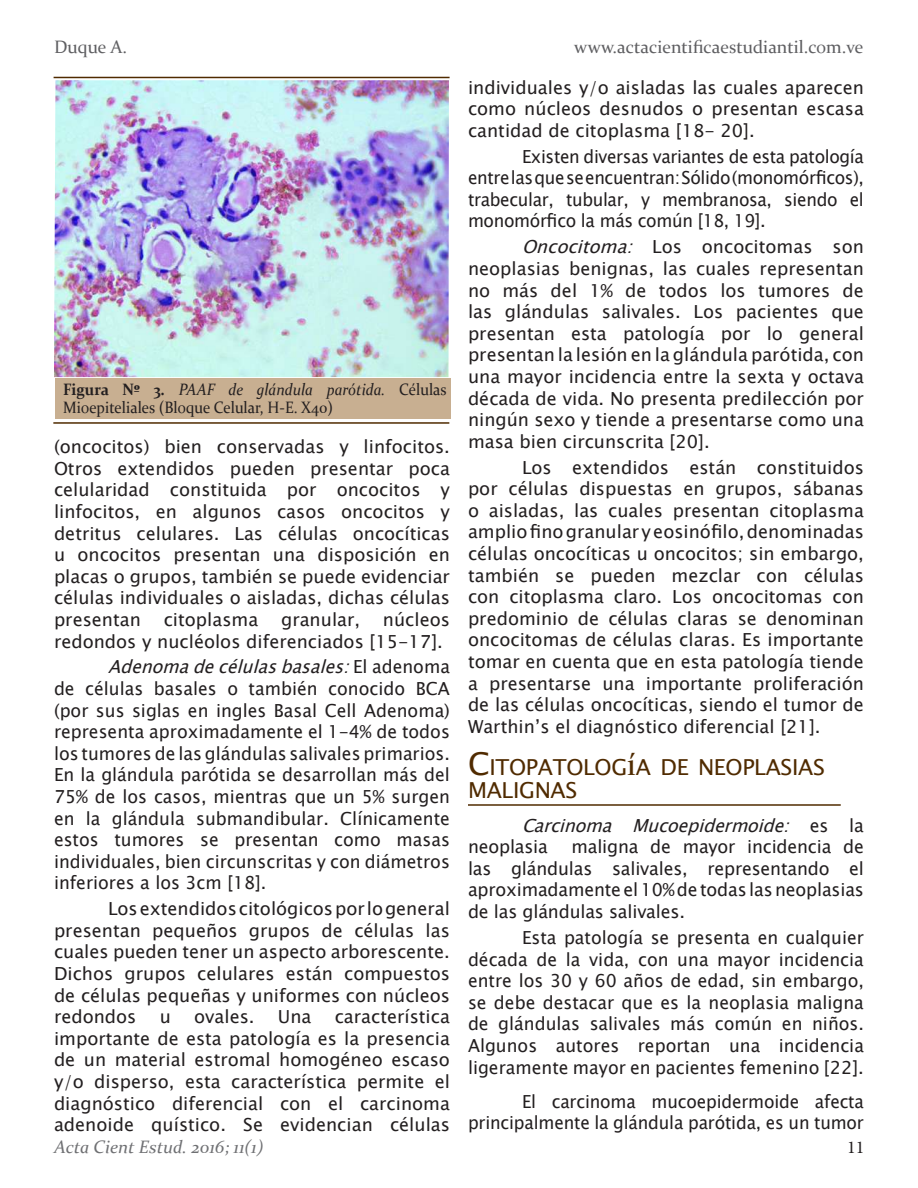
<style>
.page{position:relative;width:918px;height:1188px;background:#fff}
.page>*{position:absolute;margin:0;border:0;box-sizing:border-box;transform-origin:0 0}
.t1{font:22.05px/22.5px "Lucida Sans Unicode";letter-spacing:-.015em;color:#502b00}
.t2{font:18px/21.6px "Lucida Sans Unicode";color:#231f20;text-align:justify}
.t3{font:18px/21.6px "Lucida Sans Unicode";color:#231f20;text-align:justify;scale:.95 1}
.t4{font:18px "Constantia";color:#5f5f62}
.t5{font:italic 18px/21.6px "Lucida Sans Unicode";color:#231f20}
.t6{font:italic 18px "Constantia";color:#6f7073}
.t7{font:18px "Minion Pro";color:#231f20}
.t8{font:16.5px/18px "Constantia";color:#231f20;scale:.92 1}
.s1{font-weight:700}
.s2{font-style:italic}
.s3{font-size:31.5px}
.s4{font-family:"Constantia";font-size:31.5px}
.s5{font-style:normal}
</style>
<div class="page">
<img style="left:54px;top:80px;width:395px;height:297px">
<div style="left:55px;top:379px;width:396px;height:40px;background:#c8af91"></div>
<hr style="left:54px;top:77px;width:396px;height:1px;background:#502b00">
<hr style="left:53px;top:422px;width:396px;height:2px;background:#502b00">
<hr style="left:468px;top:804px;width:373px;height:2px;background:#502b00">
<p class="t4" style="left:54px;top:34px;width:75px">Duque A.</p>
<p class="t4" style="left:574px;top:34px;width:291px">www.actacientificaestudiantil.com.ve</p>
<p class="t8" style="left:63px;top:380px;width:418px"><span class="s1">Figura Nº 3.</span> <span class="s2">PAAF de glándula parótida.</span> Células<br>Mioepiteliales (Bloque Celular, H-E. X40)</p>
<p class="t2" style="left:54px;top:436px;width:398px">(oncocitos) bien conservadas y linfocitos.<br>Otros extendidos pueden presentar poca celularidad constituida por oncocitos y linfocitos, en algunos casos oncocitos y detritus celulares. Las células oncocíticas u oncocitos presentan una disposición en placas o grupos, también se puede evidenciar células individuales o aisladas, dichas células presentan</p>
<p class="t2" style="left:54px;top:609px;width:398px;text-indent:329px">núcleos redondos y nucléolos diferenciados [15-17].</p>
<p class="t2" style="left:54px;top:656px;width:398px;text-indent:54px"><span class="s2">Adenomadecélulasbasales:</span>E l a d e n o m a de células basales o también conocido BCA (por sus siglas en ingles Basal Cell Adenoma) representa aproximadamente el 1-4% de todos los tumores de las glándulas salivales primarios.<br>En la glándula parótida se desarrollan más del 75% de los casos, mientras que un 5% surgen en la glándula submandibular. Clínicamente estos tumores se presentan como masas individuales, bien circunscritas y con diámetros inferiores a los 3cm [18].</p>
<p class="t2" style="left:54px;top:898px;width:398px;text-indent:54px">Los extendidos citológicos por lo general presentan pequeños grupos de células las cuales pueden tener un aspecto arborescente.<br>Dichos grupos celulares están compuestos de células pequeñas y uniformes con núcleos redondos</p>
<p class="t2" style="left:164px;top:609px;width:96px">citoplasma</p>
<p class="t2" style="left:281px;top:609px;width:81px">granular,</p>
<p class="t2" style="left:54px;top:1006px;width:397px;text-indent:281px">característica importante de esta patología es la presencia de un material estromal homogéneo escaso y/o disperso, esta característica permite el diagnóstico diferencial con el carcinoma adenoide quístico. Se evidencian células</p>
<p class="t2" style="left:160px;top:1006px;width:13px">u</p>
<p class="t2" style="left:194px;top:1006px;width:62px">ovales.</p>
<p class="t2" style="left:278px;top:1006px;width:35px">Una</p>
<p class="t2" style="left:468px;top:76px;width:398px">individuales y/o aisladas las cuales aparecen como núcleos desnudos o presentan escasa cantidad de citoplasma [18- 20].</p>
<p class="t3" style="left:468px;top:146px;width:418px;text-indent:54px">Existen diversas variantes de esta patología entre las que se encuentran: Sólido (monomórficos), trabecular, tubular, y membranosa, siendo el monomórfico la más común [18, 19].</p>
<p class="t2" style="left:468px;top:236px;width:398px;text-indent:54px"><span class="s2">Oncocitoma:</span> Los oncocitomas son neoplasias benignas, las cuales representan no más del 1% de todos los tumores de las glándulas salivales. Los pacientes que presentan esta patología por lo general presentan la lesión en la glándula parótida, con una mayor incidencia entre la sexta y octava década de vida. No presenta predilección por ningún sexo y tiende a presentarse como una masa bien circunscrita [20].</p>
<p class="t2" style="left:468px;top:456px;width:398px;text-indent:54px">Los extendidos están constituidos por células dispuestas en grupos, sábanas o aisladas, las cuales presentan citoplasma amplio fino granular y eosinófilo, denominadas células oncocíticas u oncocitos; sin embargo, también se pueden mezclar con células con citoplasma claro. Los oncocitomas con predominio de células claras se denominan oncocitomas de células claras. Es importante tomar en cuenta que en esta patología tiende a presentarse una importante proliferación de las células oncocíticas, siendo el tumor de Warthin’s el diagnóstico diferencial [21].</p>
<p class="t1" style="left:468px;top:756px;width:359px"><span class="s3">C</span>ITOPATOLOG<span class="s4">í</span>A DE NEOPLASIAS<br>MALIGNAS</p>
<p class="t5" style="left:468px;top:815px;width:397px;text-indent:54px">Carcinoma Mucoepidermoide: <span class="s5">e s l a neoplasia</span></p>
<p class="t2" style="left:468px;top:836px;width:397px;text-indent:104px">maligna de mayor incidencia de las glándulas salivales, representando el aproximadamente el 10% de todas las neoplasias de las glándulas salivales.</p>
<p class="t2" style="left:468px;top:927px;width:398px;text-indent:54px">Esta patología se presenta en cualquier década de la vida, con una mayor incidencia entre los 30 y 60 años de edad, sin embargo, se debe destacar que es la neoplasia maligna de glándulas salivales más común en niños.<br>Algunos autores reportan una incidencia ligeramente mayor en pacientes femenino [22].</p>
<p class="t3" style="left:468px;top:1091px;width:418px;text-align:right">El carcinoma mucoepidermoide afecta principalmente la glándula parótida, es un tumor</p>
<p class="t6" style="left:54px;top:1135px;width:211px">Acta Cient Estud. 2016; 11(1)</p>
<p class="t7" style="left:847px;top:1135px;width:19px">11</p>
</div>
